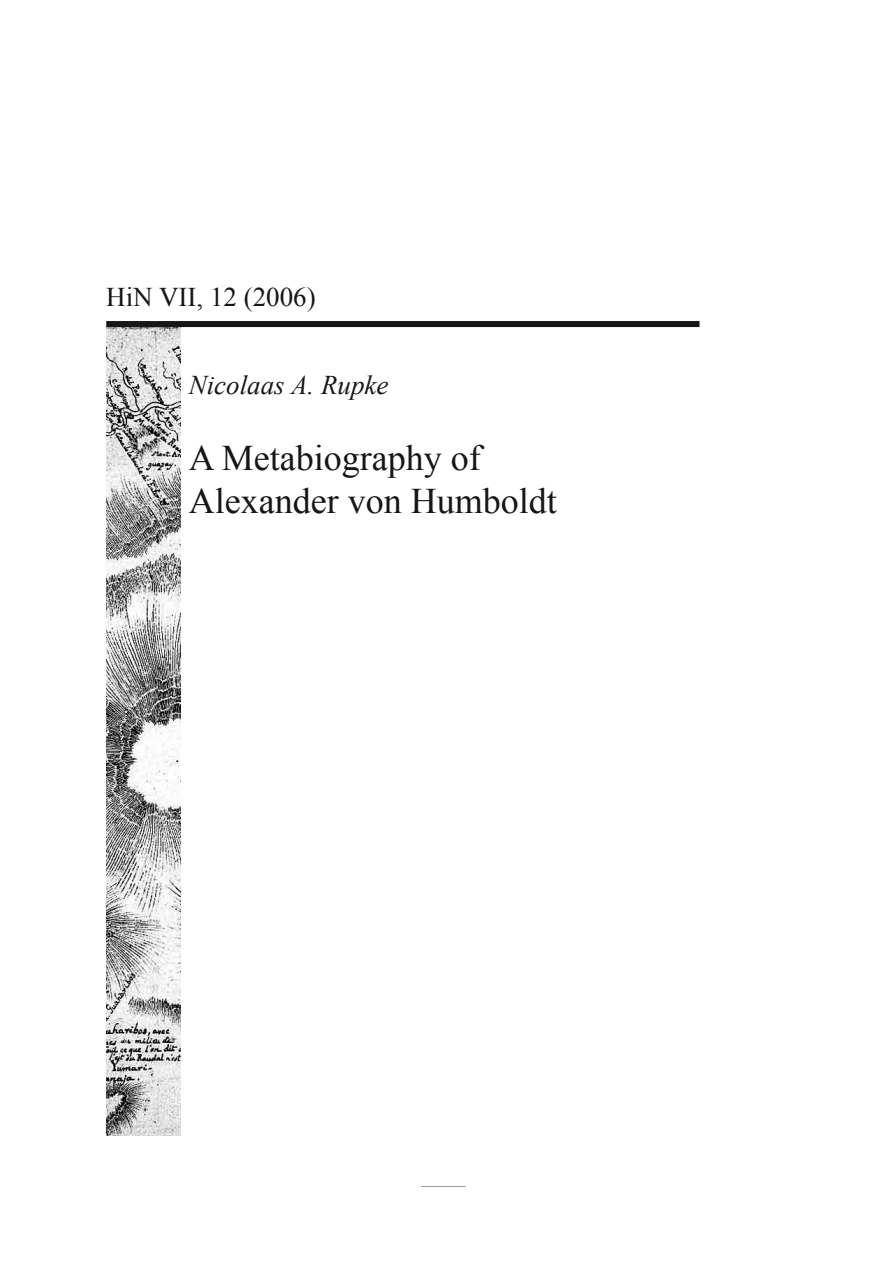
<style>
.page{position:relative;width:893px;height:1263px;background:#fff}
.page>*{position:absolute;margin:0;border:0;box-sizing:border-box;transform-origin:0 0}
.t1{font:36px/43.2px "Times New Roman";color:#151616}
.t2{font:italic 27px "Times New Roman";color:#151616}
.t3{font:27px "Times New Roman";color:#151616}
</style>
<div class="page">
<img style="left:106px;top:327px;width:74px;height:808px">
<div style="left:106px;top:321px;width:593px;height:6px;background:#151616"></div>
<p class="t3" style="left:106px;top:279px;width:211px">HiN VII, 12 (2006)</p>
<p class="t2" style="left:189px;top:367px;width:201px">Nicolaas A. Rupke</p>
<p class="t1" style="left:189px;top:436px;width:369px">A Metabiography of<br>Alexander von Humboldt</p>
</div>
